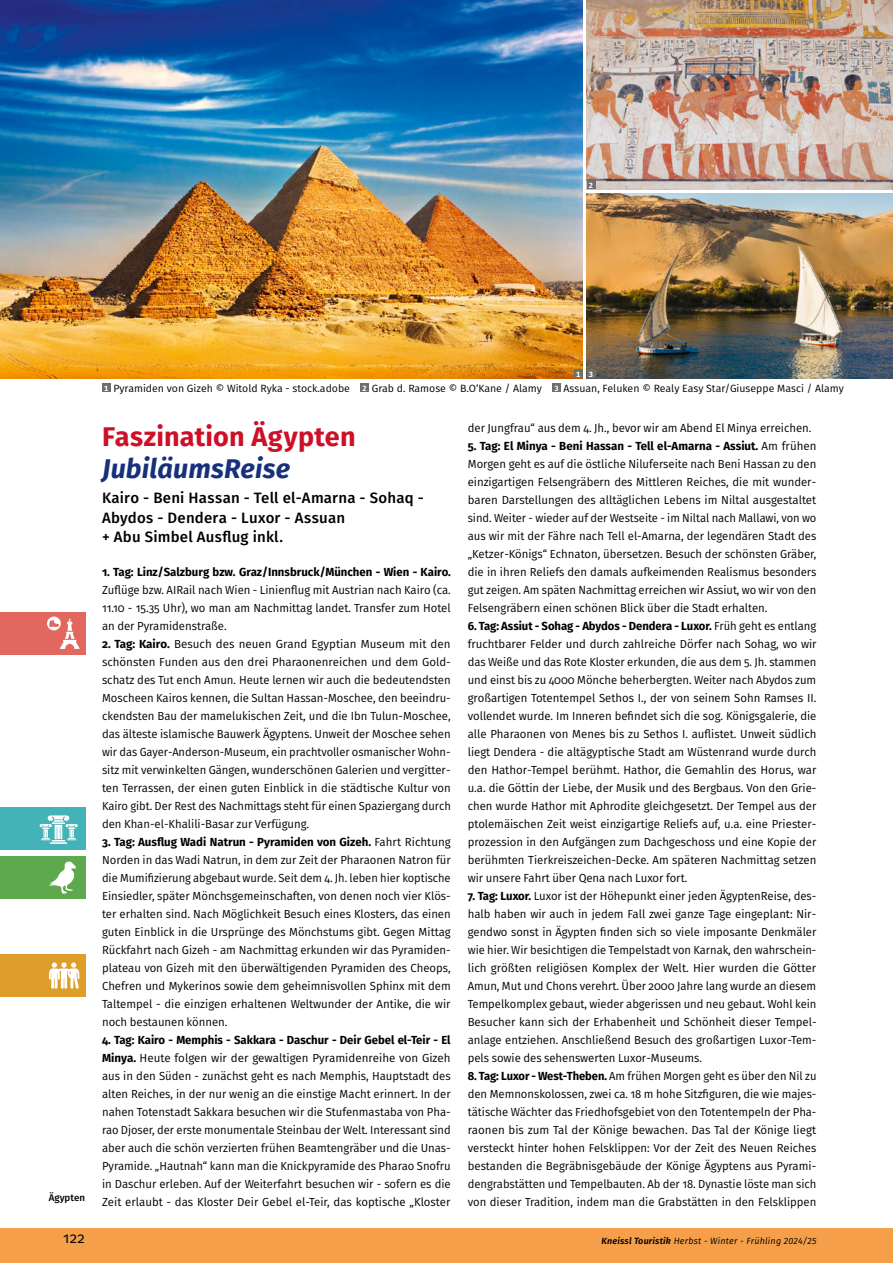
<style>
.page{position:relative;width:893px;height:1263px;background:#fff}
.page>*{position:absolute;margin:0;border:0;box-sizing:border-box;transform-origin:0 0}
._01a_Überschrift_1_Reise{font:700 27px "Fira Sans";letter-spacing:.01em;color:#cd0f28}
._01a_Überschrift_1_Reise-2{font:italic 700 27px "Fira Sans";letter-spacing:.005em;color:#17307b}
._01b_Unterüberschrift_2_Reise{font:500 15px/19.5px "Fira Sans";letter-spacing:.015em;color:#000}
.Pagina_rb{font:15px "Fira Sans";color:#000}
._02_Reiseverlauf{font:11.7px/18px "Fira Sans";color:#000;text-align:justify}
._02_Reiseverlauf-2{font:11.7px/18px "Fira Sans";color:#000;text-align:justify;scale:.96 1}
._04_Bildlegende__Bildquelle{font:10.5px "Fira Sans";color:#000}
.Rubrik_b{font:500 9.75px "Fira Sans";color:#000}
.Fusszeile_bold_italic_rb{font:italic 9px "Fira Sans";letter-spacing:.02em;color:#000}
.t1{font:700 7.5px "Fira Sans";color:#fff}
.s1{font-weight:700}
.s2{font-weight:600}
</style>
<div class="page">
<img style="left:587px;top:193px;width:306px;height:185px">
<img style="left:587px;top:0;width:306px;height:189px">
<div style="left:102px;top:384px;width:9px;height:8px;background:#6e6e6e"></div>
<div style="left:360px;top:384px;width:9px;height:8px;background:#6e6e6e"></div>
<div style="left:552px;top:384px;width:9px;height:8px;background:#6e6e6e"></div>
<img style="left:0;top:0;width:583px;height:378px">
<div style="left:574px;top:369px;width:9px;height:9px;background:#6e6e6e"></div>
<div style="left:587px;top:369px;width:8px;height:9px;background:#6e6e6e"></div>
<div style="left:587px;top:180px;width:8px;height:9px;background:#6e6e6e"></div>
<div style="left:0;top:1229px;width:893px;height:34px;background:#f59f4a"></div>
<div style="left:0;top:612px;width:85px;height:43px;background:#e2685f"></div>
<svg style="left:47px;top:616px;width:32px;height:33px"></svg>
<div style="left:0;top:856px;width:85px;height:43px;background:#5ea84e"></div>
<svg style="left:49px;top:861px;width:27px;height:33px"></svg>
<div style="left:0;top:954px;width:85px;height:43px;background:#de9e29"></div>
<svg style="left:49px;top:962px;width:30px;height:27px"></svg>
<div style="left:0;top:808px;width:85px;height:42px;background:#43b3b7"></div>
<svg style="left:39px;top:815px;width:39px;height:29px"></svg>
<p class="t1" style="left:589px;top:179px;width:6px">2</p>
<p class="t1" style="left:576px;top:368px;width:6px">1</p>
<p class="t1" style="left:589px;top:368px;width:5px">3</p>
<p class="Rubrik_b" style="left:49px;top:1190px;width:38px">Ägypten</p>
<p class="t1" style="left:104px;top:382px;width:6px">1</p>
<p class="_04_Bildlegende__Bildquelle" style="left:113px;top:381px;width:238px">Pyramiden von Gizeh © Witold Ryka - stock.adobe</p>
<p class="t1" style="left:363px;top:382px;width:6px">2</p>
<p class="_04_Bildlegende__Bildquelle" style="left:372px;top:381px;width:172px">Grab d. Ramose © B.O‘Kane / Alamy</p>
<p class="t1" style="left:554px;top:382px;width:5px">3</p>
<p class="_04_Bildlegende__Bildquelle" style="left:564px;top:381px;width:282px">Assuan, Feluken © Realy Easy Star/Giuseppe Masci / Alamy</p>
<p class="_01a_Überschrift_1_Reise" style="left:102px;top:414px;width:255px">Faszination Ägypten</p>
<p class="_01a_Überschrift_1_Reise-2" style="left:102px;top:445px;width:190px">JubiläumsReise</p>
<p class="_01b_Unterüberschrift_2_Reise" style="left:102px;top:487px;width:323px">Kairo - Beni Hassan - Tell el-Amarna - Sohaq -<br>Abydos - Dendera - Luxor - Assuan</p>
<p class="_01b_Unterüberschrift_2_Reise" style="left:102px;top:526px;width:182px">+ Abu Simbel Ausflug inkl.</p>
<p class="_02_Reiseverlauf" style="left:102px;top:563px;width:350px"><span class="s1">1. Tag: Linz/Salzburg bzw. Graz/Innsbruck/München - Wien - Kairo.<br></span>Zuflüge bzw. AIRail nach Wien - Linienflug mit Austrian nach Kairo (ca.<br>11.10 - 15.35 Uhr), wo man am Nachmittag landet. Transfer zum Hotel an der Pyramidenstraße.</p>
<p class="_02_Reiseverlauf" style="left:102px;top:635px;width:350px"><span class="s1">2. Tag: Kairo.</span> Besuch des neuen Grand Egyptian Museum mit den schönsten Funden aus den drei Pharaonenreichen und dem Gold&shy;schatz des Tut ench Amun. Heute lernen wir auch die bedeutendsten Moscheen Kairos kennen, die Sultan Hassan-Moschee, den beeindru&shy;ckendsten Bau der mamelukischen Zeit, und die Ibn Tulun-Moschee, das älteste islamische Bauwerk Ägyptens. Unweit der Moschee sehen wir das Gayer-Anderson-Museum, ein prachtvoller osmanischer Wohn&shy;sitz mit verwinkelten Gängen, wunderschönen Galerien und vergitter&shy;ten Terrassen, der einen guten Einblick in die städtische Kultur von Kairo gibt. Der Rest des Nachmittags steht für einen Spaziergang durch den Khan-el-Khalili-Basar zur Verfügung.</p>
<p class="_02_Reiseverlauf" style="left:102px;top:833px;width:350px"><span class="s1">3. Tag: Ausflug Wadi Natrun - Pyramiden von Gizeh.</span> Fahrt Richtung Norden in das Wadi Natrun, in dem zur Zeit der Pharaonen Natron für die Mumifizierung abgebaut wurde. Seit dem 4. Jh. leben hier koptische Einsiedler, später Mönchsgemeinschaften, von denen noch vier Klös&shy;ter erhalten sind. Nach Möglichkeit Besuch eines Klosters, das einen guten Einblick in die Ursprünge des Mönchstums gibt. Gegen Mittag Rückfahrt nach Gizeh - am Nachmittag erkunden wir das Pyramiden&shy;plateau von Gizeh mit den überwältigenden Pyramiden des Cheops, Chefren und Mykerinos sowie dem geheimnisvollen Sphinx mit dem Taltempel - die einzigen erhaltenen Weltwunder der Antike, die wir noch bestaunen können.</p>
<p class="_02_Reiseverlauf" style="left:102px;top:1031px;width:350px"><span class="s1">4. Tag: Kairo - Memphis - Sakkara - Daschur - Deir Gebel el-Teir - El Minya.</span> Heute folgen wir der gewaltigen Pyramidenreihe von Gizeh aus in den Süden - zunächst geht es nach Memphis, Hauptstadt des alten Reiches, in der nur wenig an die einstige Macht erinnert. In der nahen Totenstadt Sakkara besuchen wir die Stufenmastaba von Pha&shy;rao Djoser, der erste monumentale Steinbau der Welt. Interessant sind aber auch die schön verzierten frühen Beamtengräber und die Unas-Pyramide. „Hautnah“ kann man die Knickpyramide des Pharao Snofru in Daschur erleben. Auf der Weiterfahrt besuchen wir - sofern es die Zeit erlaubt - das Kloster Deir Gebel el-Teir, das koptische „Kloster</p>
<p class="_02_Reiseverlauf" style="left:468px;top:419px;width:345px">der Jungfrau“ aus dem 4. Jh., bevor wir am Abend El Minya erreichen.</p>
<p class="_02_Reiseverlauf" style="left:468px;top:437px;width:350px"><span class="s1">5. Tag: El Minya - Beni Hassan - Tell el-Amarna - Assiut.</span> Am frühen Morgen geht es auf die östliche Niluferseite nach Beni Hassan zu den einzigartigen Felsengräbern des Mittleren Reiches, die mit wunder&shy;baren Darstellungen des alltäglichen Lebens im Niltal ausgestaltet sind. Weiter - wieder auf der Westseite - im Niltal nach Mallawi, von wo aus wir mit der Fähre nach Tell el-Amarna, der legendären Stadt des „Ketzer-Königs“ Echnaton, übersetzen. Besuch der schönsten Gräber, die in ihren Reliefs den damals aufkeimenden Realismus besonders gut zeigen. Am späten Nachmittag erreichen wir Assiut, wo wir von den Felsengräbern einen schönen Blick über die Stadt erhalten.</p>
<p class="_02_Reiseverlauf" style="left:468px;top:617px;width:350px"><span class="s1">6. Tag: Assiut - Sohag - Abydos - Dendera - Luxor.</span> Früh geht es entlang fruchtbarer Felder und durch zahlreiche Dörfer nach Sohag, wo wir das Weiße und das Rote Kloster erkunden, die aus dem 5. Jh. stammen und einst bis zu 4000 Mönche beherbergten. Weiter nach Abydos zum großartigen Totentempel Sethos I., der von seinem Sohn Ramses II. vollendet wurde. Im Inneren befindet sich die sog. Königsgalerie, die alle Pharaonen von Menes bis zu Sethos I. auflistet. Unweit südlich liegt Dendera - die altägyptische Stadt am Wüstenrand wurde durch den Hathor-Tempel berühmt. Hathor, die Gemahlin des Horus, war u.a. die Göttin der Liebe, der Musik und des Bergbaus. Von den Grie&shy;chen wurde Hathor mit Aphrodite gleichgesetzt. Der Tempel aus der ptolemäischen Zeit weist einzigartige Reliefs auf, u.a. eine Priester&shy;prozession in den Aufgängen zum Dachgeschoss und eine Kopie der berühmten Tierkreiszeichen-Decke. Am späteren Nachmittag setzen wir unsere Fahrt über Qena nach Luxor fort.</p>
<p class="_02_Reiseverlauf" style="left:468px;top:887px;width:350px"><span class="s1">7. Tag: Luxor.</span> Luxor ist der Höhepunkt einer jeden ÄgyptenReise, des&shy;halb haben wir auch in jedem Fall zwei ganze Tage eingeplant: Nir&shy;gendwo sonst in Ägypten finden sich so viele imposante Denkmäler wie hier. Wir besichtigen die Tempelstadt von Karnak, den wahrschein&shy;lich größten religiösen Komplex der Welt. Hier wurden die Götter Amun, Mut und Chons verehrt. Über 2000 Jahre lang wurde an diesem Tempelkomplex gebaut, wieder abgerissen und neu gebaut. Wohl kein Besucher kann sich der Erhabenheit und Schönheit dieser Tempel&shy;anlage entziehen. Anschließend Besuch des großartigen Luxor-Tem&shy;pels sowie des sehenswerten Luxor-Museums.</p>
<p class="_02_Reiseverlauf-2" style="left:468px;top:1067px;width:365px"><span class="s1">8. Tag: Luxor - West-Theben.</span> Am frühen Morgen geht es über den Nil zu den Memnonskolossen, zwei ca. 18 m hohe Sitzfiguren, die wie majes&shy;tätische Wächter das Friedhofsgebiet von den Totentempeln der Pha&shy;raonen bis zum Tal der Könige bewachen. Das Tal der Könige liegt versteckt hinter hohen Felsklippen: Vor der Zeit des Neuen Reiches bestanden die Begräbnisgebäude der Könige Ägyptens aus Pyrami&shy;dengrabstätten und Tempelbauten. Ab der 18. Dynastie löste man sich von dieser Tradition, indem man die Grabstätten in den Felsklippen</p>
<p class="Pagina_rb" style="left:63px;top:1227px;width:23px">122</p>
<p class="Fusszeile_bold_italic_rb" style="left:602px;top:1234px;width:216px"><span class="s2">Kneissl Touristik</span> Herbst - Winter - Frühling 2024/25</p>
</div>
